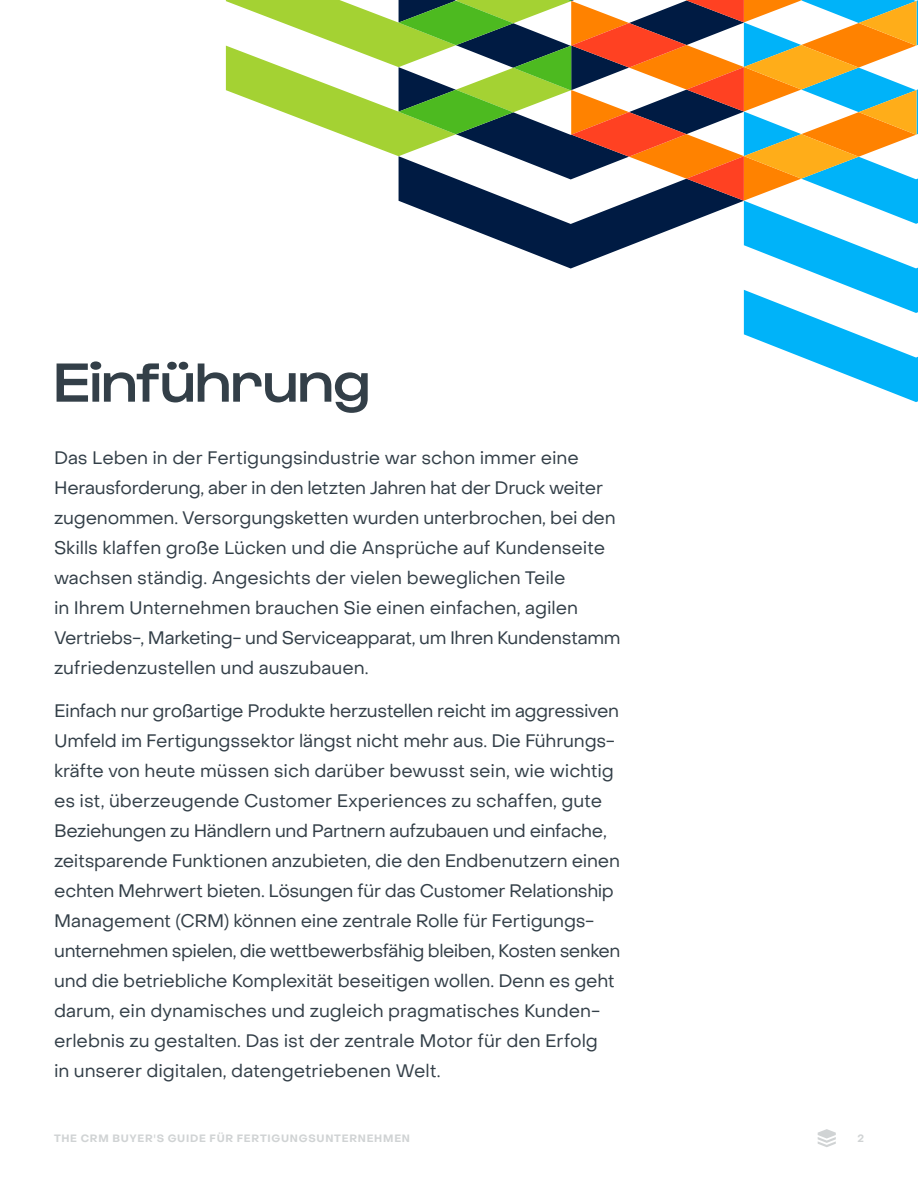
<style>
.page{position:relative;width:918px;height:1188px;background:#fff}
.page>*{position:absolute;margin:0;border:0;box-sizing:border-box;transform-origin:0 0}
.t1{font:500 57px "Gustavo";color:#333f48}
.t2{font:18px/30px "Object Sans";letter-spacing:-.01em;color:#333f48}
.t3{font:700 10.5px "Object Sans";letter-spacing:.07em;color:#d0d3d4}
</style>
<div class="page">
<svg style="left:226px;top:0;width:692px;height:402px"></svg>
<svg style="left:818px;top:1129px;width:18px;height:18px"></svg>
<h1 class="t1" style="left:54px;top:349px;width:318px">Einführung</h1>
<p class="t2" style="left:54px;top:442px;width:568px">Das Leben in der Fertigungsindustrie war schon immer eine Herausforderung, aber in den letzten Jahren hat der Druck weiter zugenommen. Versorgungsketten wurden unterbrochen, bei den Skills klaffen große Lücken und die Ansprüche auf Kundenseite wachsen ständig. Angesichts der vielen beweglichen Teile<br>in Ihrem Unternehmen brauchen Sie einen einfachen, agilen Vertriebs-, Marketing- und Serviceapparat, um Ihren Kundenstamm zufriedenzustellen und auszubauen.</p>
<p class="t2" style="left:54px;top:696px;width:568px">Einfach nur großartige Produkte herzustellen reicht im aggressiven Umfeld im Fertigungssektor längst nicht mehr aus. Die Führungs&shy;kräfte von heute müssen sich darüber bewusst sein, wie wichtig es ist, überzeugende Customer Experiences zu schaffen, gute Beziehungen zu Händlern und Partnern aufzubauen und einfache, zeitsparende Funktionen anzubieten, die den Endbenutzern einen echten Mehrwert bieten. Lösungen für das Customer Relationship Management (CRM) können eine zentrale Rolle für Fertigungs&shy;unternehmen spielen, die wettbewerbsfähig bleiben, Kosten senken und die betriebliche Komplexität beseitigen wollen. Denn es geht darum, ein dynamisches und zugleich pragmatisches Kunden&shy;erlebnis zu gestalten. Das ist der zentrale Motor für den Erfolg<br>in unserer digitalen, datengetriebenen Welt.</p>
<p class="t3" style="left:54px;top:1132px;width:358px">THE CRM BUYER'S GUIDE FÜR FERTIGUNGSUNTERNEHMEN</p>
<p class="t3" style="left:858px;top:1132px;width:8px">2</p>
</div>
